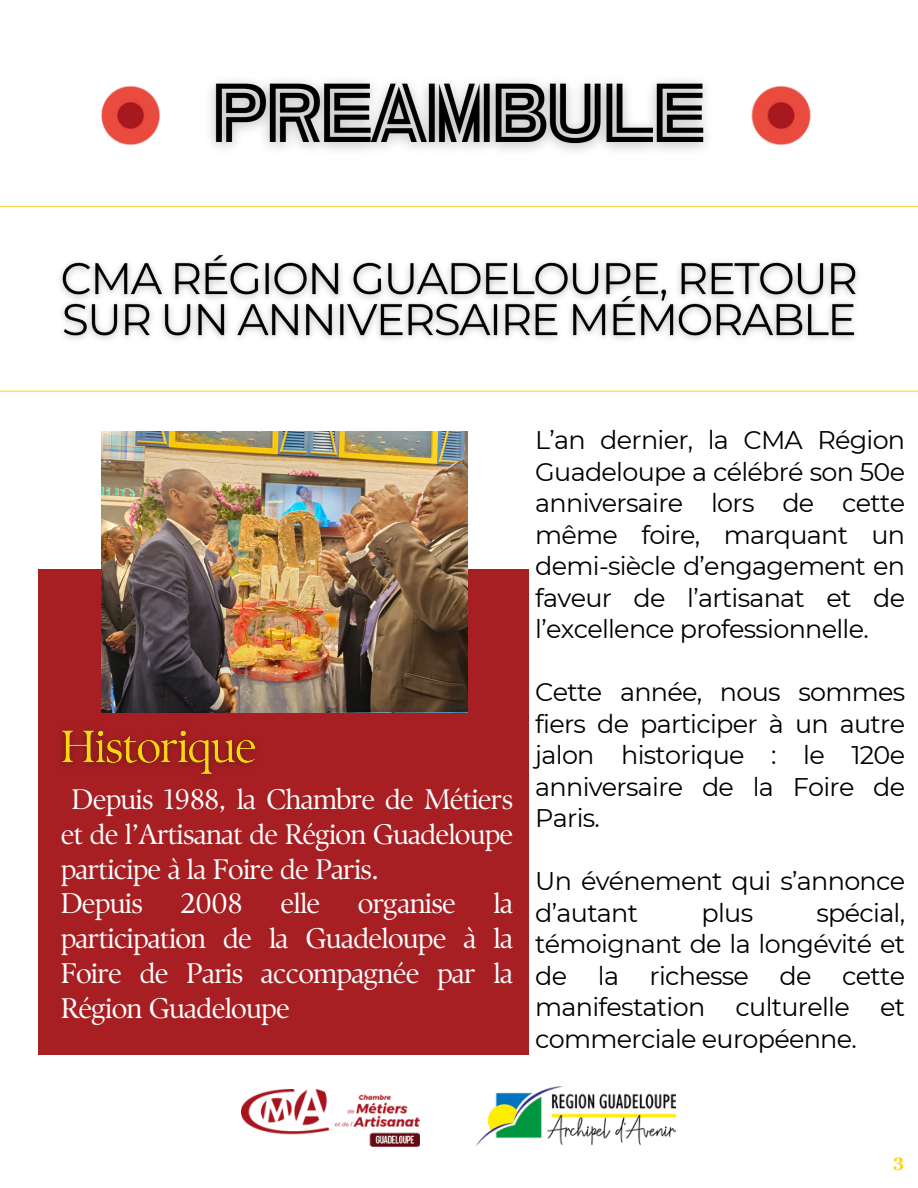
<style>
.page{position:relative;width:918px;height:1188px;background:#fff}
.page>*{position:absolute;margin:0;border:0;box-sizing:border-box;transform-origin:0 0}
.t1{font:28.35px/34.8px "TY Serif D";letter-spacing:-.03em;color:#fff;text-align:justify}
.t2{font:28.2px/34.8px "TY Serif D";letter-spacing:-.03em;color:#fff;text-align:justify}
.t3{font:25.5px/31.5px "Montserrat";letter-spacing:-.03em;color:#000;text-align:justify}
.t4{font:700 18px "Georgia Pro";color:#f9d811}
</style>
<div class="page">
<hr style="left:0;top:391px;width:918px;height:1px;background:#f4d649">
<hr style="left:0;top:206px;width:918px;height:1px;background:#f4d649">
<div style="left:39px;top:569px;width:489px;height:485px;background:#a71f23"></div>
<img style="left:102px;top:432px;width:365px;height:280px">
<img style="left:242px;top:1089px;width:178px;height:58px">
<img style="left:476px;top:1086px;width:199px;height:60px">
<img style="left:101px;top:85px;width:59px;height:60px">
<img style="left:60px;top:254px;width:798px;height:86px">
<img style="left:61px;top:730px;width:195px;height:48px">
<img style="left:210px;top:80px;width:497px;height:71px">
<img style="left:751px;top:86px;width:60px;height:59px">
<p class="t2" style="left:61px;top:782px;width:454px;text-indent:11px">Depuis 1988, la Chambre de Métiers et de l’Artisanat de Région Guadeloupe participe à la Foire de Paris.</p>
<p class="t1" style="left:61px;top:886px;width:84px">Depuis</p>
<p class="t1" style="left:181px;top:886px;width:64px">2008</p>
<p class="t1" style="left:280px;top:886px;width:41px">elle</p>
<p class="t1" style="left:358px;top:886px;width:100px">organise</p>
<p class="t1" style="left:61px;top:886px;width:454px;text-indent:433px">la participation de la Guadeloupe à la Foire de Paris accompagnée par la Région Guadeloupe</p>
<p class="t3" style="left:535px;top:424px;width:371px">L’an dernier, la CMA Région Guadeloupe a célébré son 50e anniversaire lors de cette même foire, marquant un demi-siècle d’engagement en faveur de l’artisanat et de l’excellence professionnelle.</p>
<p class="t3" style="left:535px;top:676px;width:371px">Cette année, nous sommes fiers de participer à un autre jalon historique : le 120e anniversaire de la Foire de Paris.</p>
<p class="t3" style="left:535px;top:865px;width:371px">Un événement qui s’annonce d’autant</p>
<p class="t3" style="left:535px;top:897px;width:371px;text-indent:281px">spécial, témoignant de la longévité et de la richesse de cette manifestation culturelle et commerciale européenne.</p>
<p class="t3" style="left:702px;top:897px;width:53px">plus</p>
<p class="t4" style="left:893px;top:1153px;width:13px">3</p>
</div>
